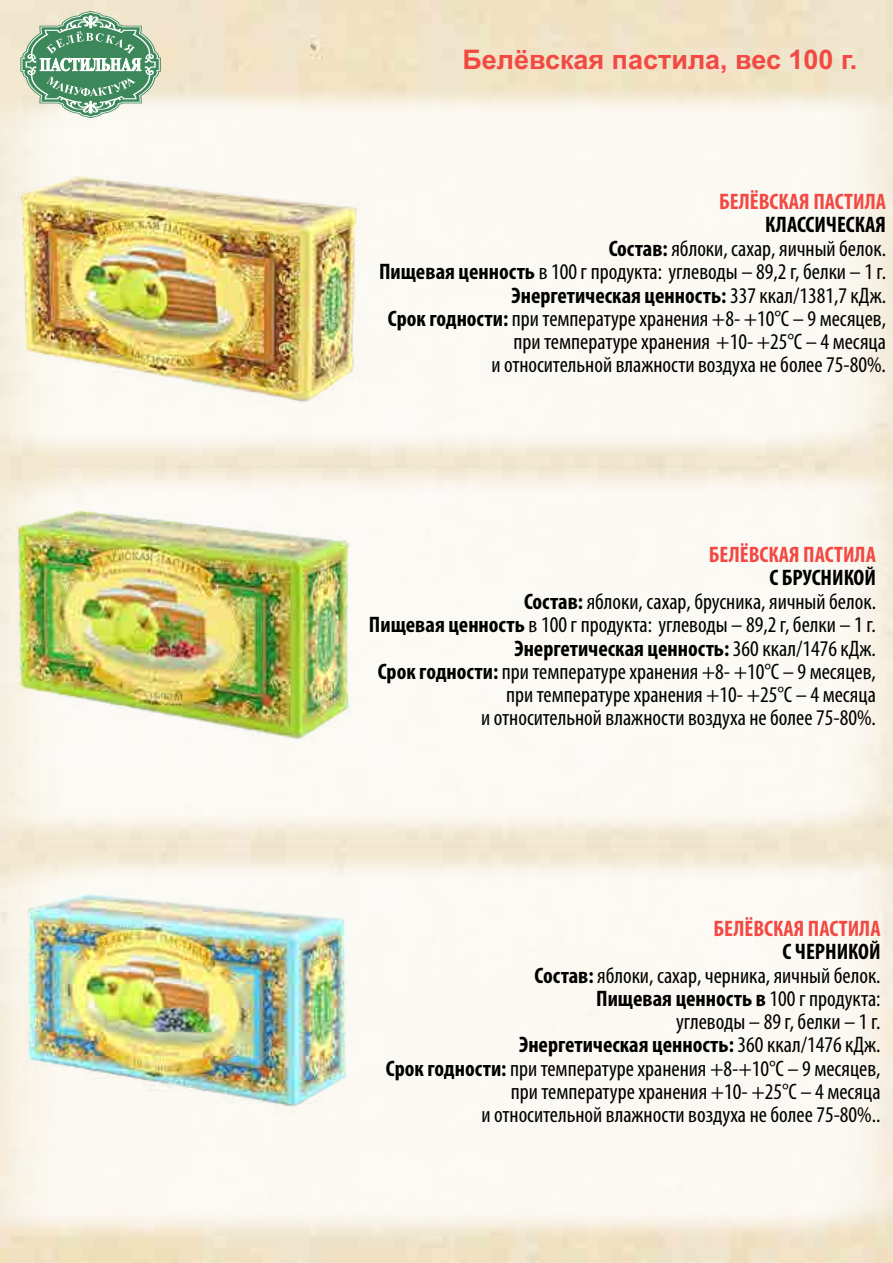
<style>
.page{position:relative;width:893px;height:1263px;background:#fff}
.page>*{position:absolute;margin:0;border:0;box-sizing:border-box;transform-origin:0 0}
.t1{font:700 27px "Arial";color:#f24942}
.t2{font:condensed 22.5px/23.2px "Myriad Pro";color:#000;text-align:right}
.t3{font:700 condensed 22.5px "Myriad Pro";color:#f24942}
.s1{font-weight:700}
</style>
<div class="page">
<img style="left:12px;top:163px;width:351px;height:243px">
<svg style="left:20px;top:11px;width:141px;height:107px;background:#94ba9c"></svg>
<img style="left:15px;top:501px;width:342px;height:247px">
<img style="left:12px;top:889px;width:343px;height:223px">
<p class="t1" style="left:462px;top:40px;width:396px">Белёвская пастила, вес 100 г.</p>
<p class="t3" style="left:719px;top:187px;width:169px">БЕЛЁВСКАЯ ПАСТИЛА</p>
<p class="t2" style="left:379px;top:213px;width:508px"><span class="s1">КЛАССИЧЕСКАЯ<br>Состав:</span> яблоки, сахар, яичный белок.<br><span class="s1">Пищевая ценность</span> в 100 г продукта: углеводы – 89,2 г, белки – 1 г.<br><span class="s1">Энергетическая ценность:</span> 337 ккал/1381,7 кДж.<br><span class="s1">Срок годности:</span> при температуре хранения +8- +10°С – 9 месяцев, при температуре хранения +10- +25°С – 4 месяца<br>и относительной влажности воздуха не более 75-80%.</p>
<p class="t3" style="left:709px;top:540px;width:169px">БЕЛЁВСКАЯ ПАСТИЛА</p>
<p class="t2" style="left:369px;top:566px;width:508px"><span class="s1">С БРУСНИКОЙ<br>Состав:</span> яблоки, сахар, брусника, яичный белок.<br><span class="s1">Пищевая ценность</span> в 100 г продукта: углеводы – 89,2 г, белки – 1 г.<br><span class="s1">Энергетическая ценность:</span> 360 ккал/1476 кДж.<br><span class="s1">Срок годности:</span> при температуре хранения +8- +10°С – 9 месяцев, при температуре хранения +10- +25°С – 4 месяца<br>и относительной влажности воздуха не более 75-80%.</p>
<p class="t3" style="left:714px;top:914px;width:169px">БЕЛЁВСКАЯ ПАСТИЛА</p>
<p class="t2" style="left:386px;top:940px;width:496px"><span class="s1">С ЧЕРНИКОЙ<br>Состав:</span> яблоки, сахар, черника, яичный белок.<br><span class="s1">Пищевая ценность в</span> 100 г продукта:<br>углеводы – 89 г, белки – 1 г.<br><span class="s1">Энергетическая ценность:</span> 360 ккал/1476 кДж.<br><span class="s1">Срок годности:</span> при температуре хранения +8-+10°С – 9 месяцев, при температуре хранения +10- +25°С – 4 месяца<br>и относительной влажности воздуха не более 75-80%..</p>
</div>
